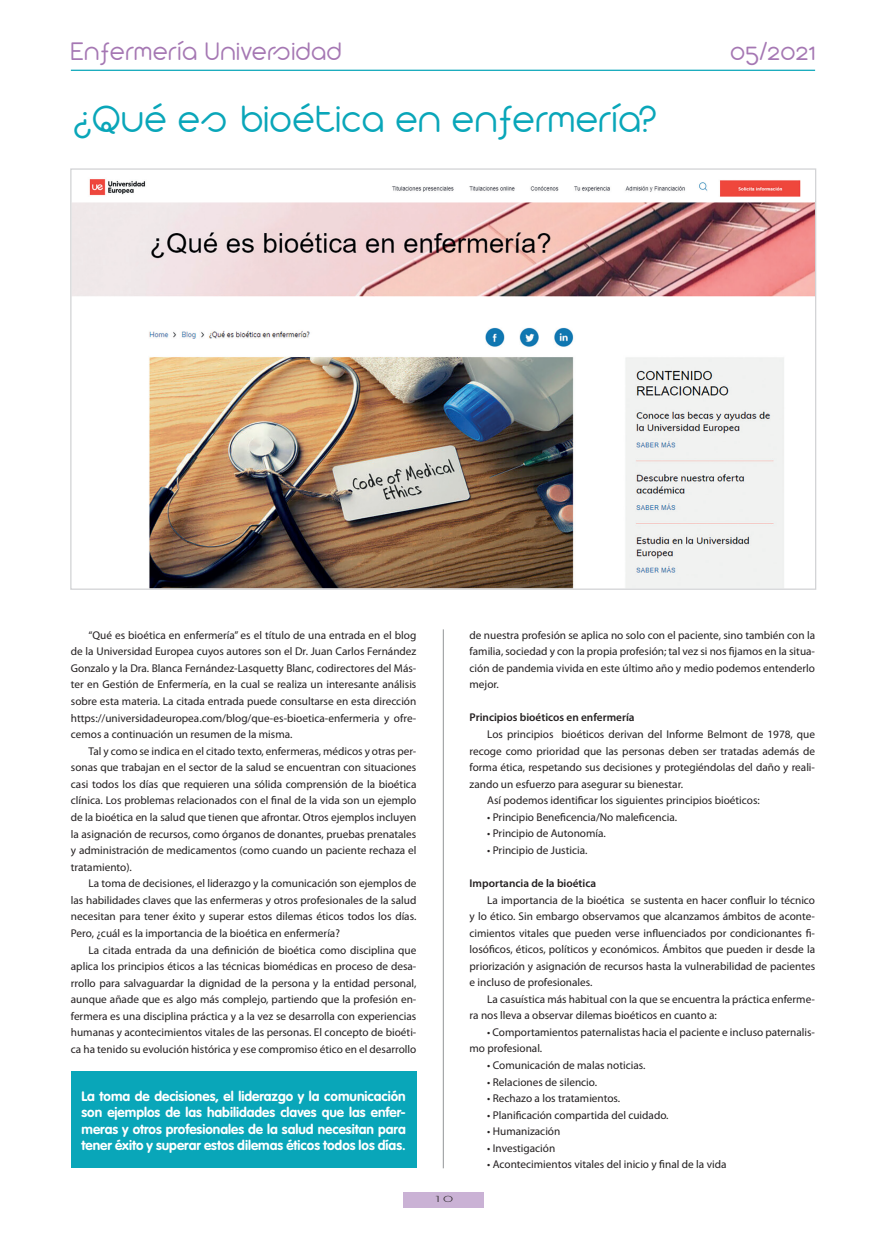
<style>
.page{position:relative;width:886px;height:1241px;background:#fff}
.page>*{position:absolute;margin:0;border:0;box-sizing:border-box;transform-origin:0 0}
.t1{font:300 41.25px "Arista 2.0 Alternate";letter-spacing:.03em;color:#09a6b9}
.t2{font:300 27.5px "Arista 2.0 Alternate";letter-spacing:.04em;color:#a577b3}
.t3{font:700 13.5px/16.2px "VAG Rounded";color:#fff;text-align:justify}
.t4{font:11.25px/16.5px "Myriad Pro";color:#231f20;text-align:justify}
.t5{font:600 11.25px "Myriad Pro";color:#231f20}
.t6{font:300 8.12px "Futura";color:#231f20;scale:2 1}
</style>
<div class="page">
<hr style="left:71px;top:70px;width:744px;height:1px;background:#09a6b9">
<div style="left:403px;top:1192px;width:80px;height:15px;background:#cab2d5"></div>
<hr style="left:443px;top:629px;width:1px;height:539px;background:#939598">
<img style="left:73px;top:204px;width:741px;height:383px">
<div style="left:71px;top:1071px;width:345px;height:97px;background:#09a6b9"></div>
<svg style="left:89px;top:179px;width:712px;height:18px"></svg>
<p class="t2" style="left:71px;top:35px;width:272px">Enfermería Universidad</p>
<p class="t2" style="left:730px;top:35px;width:86px">05/2021</p>
<p class="t1" style="left:71px;top:95px;width:587px">¿Qué es bioética en enfermería?</p>
<p class="t4" style="left:71px;top:627px;width:347px;text-indent:18px">“Qué es bioética en enfermería” es el título de una entrada en el blog de la Universidad Europea cuyos autores son el Dr. Juan Carlos Fernández Gonzalo y la Dra. Blanca Fernández-Lasquetty Blanc, codirectores del Más&shy;ter en Gestión de Enfermería, en la cual se realiza un interesante análisis sobre esta materia. La citada entrada puede consultarse en esta dirección https://universidadeuropea.com/blog/que-es-bioetica-enfermeria y ofre&shy;cemos a continuación un resumen de la misma.</p>
<p class="t4" style="left:71px;top:742px;width:347px;text-indent:18px">Tal y como se indica en el citado texto, enfermeras, médicos y otras per&shy;sonas que trabajan en el sector de la salud se encuentran con situaciones casi todos los días que requieren una sólida comprensión de la bioética clínica. Los problemas relacionados con el final de la vida son un ejemplo de la bioética en la salud que tienen que afrontar. Otros ejemplos incluyen la asignación de recursos, como órganos de donantes, pruebas prenatales y administración de medicamentos (como cuando un paciente rechaza el tratamiento).</p>
<p class="t4" style="left:71px;top:875px;width:347px;text-indent:18px">La toma de decisiones, el liderazgo y la comunicación son ejemplos de las habilidades claves que las enfermeras y otros profesionales de la salud necesitan para tener éxito y superar estos dilemas éticos todos los días.<br>Pero, ¿cuál es la importancia de la bioética en enfermería?</p>
<p class="t4" style="left:71px;top:941px;width:347px;text-indent:18px">La citada entrada da una definición de bioética como disciplina que aplica los principios éticos a las técnicas biomédicas en proceso de desa&shy;rrollo para salvaguardar la dignidad de la persona y la entidad personal, aunque añade que es algo más complejo, partiendo que la profesión en&shy;fermera es una disciplina práctica y a la vez se desarrolla con experiencias humanas y acontecimientos vitales de las personas. El concepto de bioéti&shy;ca ha tenido su evolución histórica y ese compromiso ético en el desarrollo</p>
<p class="t3" style="left:81px;top:1088px;width:326px">La toma de decisiones, el liderazgo y la comunicación son ejemplos de las habilidades claves que las enfer&shy;meras y otros profesionales de la salud necesitan para tener éxito y superar estos dilemas éticos todos los días.</p>
<p class="t6" style="left:433px;top:1193px;width:12px">10</p>
<p class="t4" style="left:469px;top:627px;width:347px">de nuestra profesión se aplica no solo con el paciente, sino también con la familia, sociedad y con la propia profesión; tal vez si nos fijamos en la situa&shy;ción de pandemia vivida en este último año y medio podemos entenderlo mejor.</p>
<p class="t5" style="left:469px;top:711px;width:167px">Principios bioéticos en enfermería</p>
<p class="t4" style="left:469px;top:726px;width:347px;text-indent:18px">Los principios bioéticos derivan del Informe Belmont de 1978, que recoge como prioridad que las personas deben ser tratadas además de forma ética, respetando sus decisiones y protegiéndolas del daño y reali&shy;zando un esfuerzo para asegurar su bienestar.</p>
<p class="t4" style="left:487px;top:792px;width:274px">Así podemos identificar los siguientes principios bioéticos:</p>
<p class="t4" style="left:487px;top:808px;width:191px">• Principio Beneficencia/No maleficencia.</p>
<p class="t4" style="left:487px;top:825px;width:120px">• Principio de Autonomía.</p>
<p class="t4" style="left:487px;top:842px;width:102px">• Principio de Justicia.</p>
<p class="t5" style="left:469px;top:876px;width:128px">Importancia de la bioética</p>
<p class="t4" style="left:469px;top:891px;width:347px;text-indent:18px">La importancia de la bioética se sustenta en hacer confluir lo técnico y lo ético. Sin embargo observamos que alcanzamos ámbitos de aconte&shy;cimientos vitales que pueden verse influenciados por condicionantes fi&shy;losóficos, éticos, políticos y económicos. Ámbitos que pueden ir desde la priorización y asignación de recursos hasta la vulnerabilidad de pacientes e incluso de profesionales.</p>
<p class="t4" style="left:469px;top:990px;width:347px;text-indent:18px">La casuística más habitual con la que se encuentra la práctica enferme&shy;ra nos lleva a observar dilemas bioéticos en cuanto a:</p>
<p class="t4" style="left:469px;top:1023px;width:347px;text-indent:18px">• Comportamientos paternalistas hacia el paciente e incluso paternalis&shy;mo profesional.</p>
<p class="t4" style="left:487px;top:1056px;width:160px">• Comunicación de malas noticias.</p>
<p class="t4" style="left:487px;top:1073px;width:111px">• Relaciones de silencio.</p>
<p class="t4" style="left:487px;top:1090px;width:134px">• Rechazo a los tratamientos.</p>
<p class="t4" style="left:487px;top:1106px;width:183px">• Planificación compartida del cuidado.</p>
<p class="t4" style="left:487px;top:1123px;width:75px">• Humanización</p>
<p class="t4" style="left:487px;top:1139px;width:70px">• Investigación</p>
<p class="t4" style="left:487px;top:1156px;width:241px">• Acontecimientos vitales del inicio y final de la vida</p>
</div>
